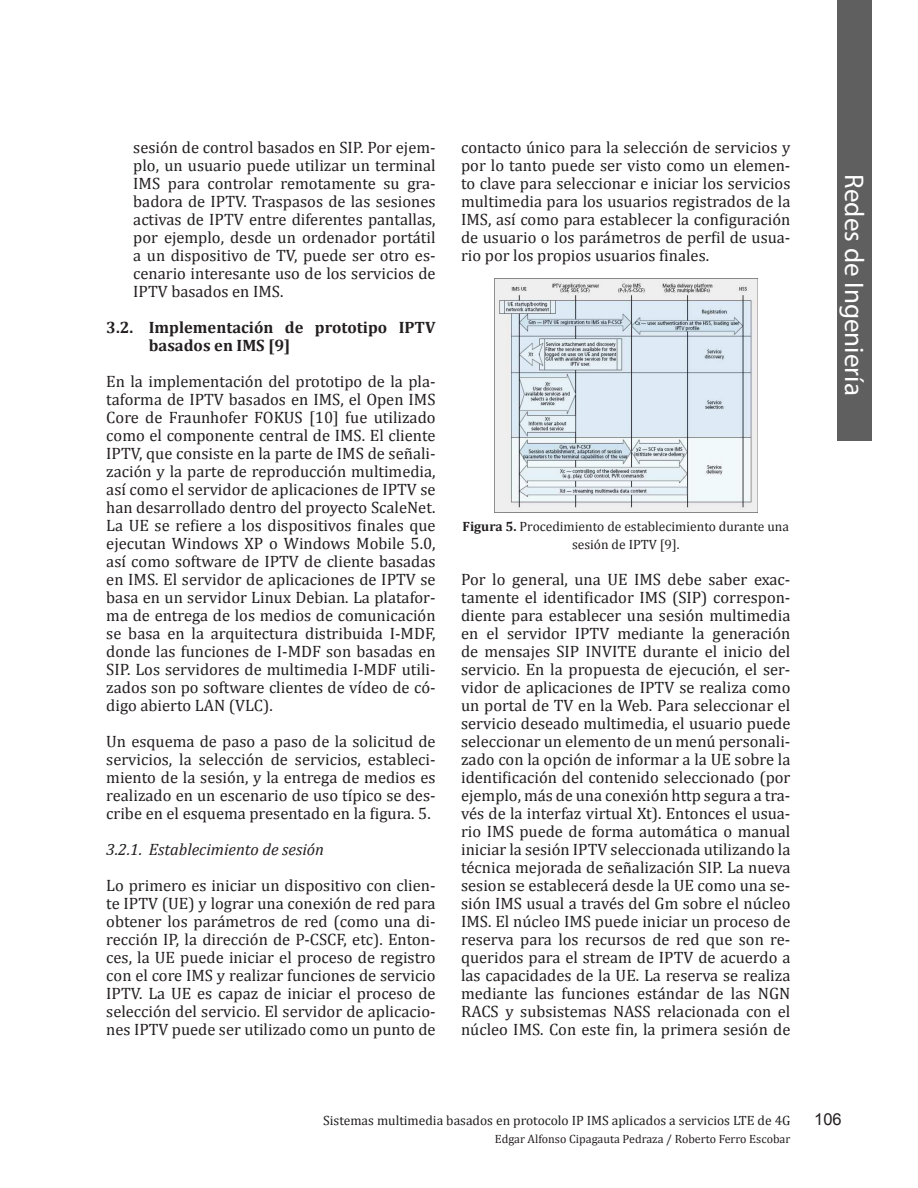
<style>
.page{position:relative;width:918px;height:1188px;background:#fff}
.page>*{position:absolute;margin:0;border:0;box-sizing:border-box;transform-origin:0 0}
.t1{font:27px "Myriad Pro";color:#fff}
.R_Ingeniería_Artícul{font:16.5px/18px "Cambria";color:#231f20;text-align:justify}
.R_Ingeniería_1_1_Num{font:700 16.5px/18px "Cambria";color:#231f20}
.R_Ingeniería_1_1_1_N{font:italic 16.5px "Cambria";color:#231f20}
.t2{font:16.5px "Arial";color:#231f20}
.R_Ingeniería_Nombre{font:13.5px/18px "Cambria";color:#231f20;text-align:center}
.t3{font:12px "Cambria";color:#231f20}
.s1{font-weight:700}
</style>
<div class="page">
<img style="left:494px;top:279px;width:263px;height:234px">
<div style="left:837px;top:0;width:34px;height:441px;background:#5f5f5f"></div>
<p class="R_Ingeniería_Artícul" style="left:133px;top:138px;width:304px">sesión de control basados en SIP. Por ejem&shy;plo, un usuario puede utilizar un terminal IMS para controlar remotamente su gra&shy;badora de IPTV. Traspasos de las sesiones activas de IPTV entre diferentes pantallas, por ejemplo, desde un ordenador portátil a un dispositivo de TV, puede ser otro es&shy;cenario interesante uso de los servicios de IPTV basados en IMS.</p>
<p class="R_Ingeniería_1_1_Num" style="left:149px;top:318px;width:288px;text-indent:-43px">3.2. Implementación de prototipo IPTV basados en IMS [9]</p>
<p class="R_Ingeniería_Artícul" style="left:106px;top:372px;width:331px">En la implementación del prototipo de la pla&shy;taforma de IPTV basados en IMS, el Open IMS Core de Fraunhofer FOKUS [10] fue utilizado como el componente central de IMS. El cliente IPTV, que consiste en la parte de IMS de señali&shy;zación y la parte de reproducción multimedia, así como el servidor de aplicaciones de IPTV se han desarrollado dentro del proyecto ScaleNet.<br>La UE se refiere a los dispositivos finales que ejecutan Windows XP o Windows Mobile 5.0, así como software de IPTV de cliente basadas en IMS. El servidor de aplicaciones de IPTV se basa en un servidor Linux Debian. La platafor&shy;ma de entrega de los medios de comunicación se basa en la arquitectura distribuida I-MDF, donde las funciones de I-MDF son basadas en SIP. Los servidores de multimedia I-MDF utili&shy;zados son po software clientes de vídeo de có&shy;digo abierto LAN (VLC).</p>
<p class="R_Ingeniería_Artícul" style="left:106px;top:732px;width:331px">Un esquema de paso a paso de la solicitud de servicios, la selección de servicios, estableci&shy;miento de la sesión, y la entrega de medios es realizado en un escenario de uso típico se des&shy;cribe en el esquema presentado en la figura. 5.</p>
<p class="R_Ingeniería_1_1_1_N" style="left:106px;top:838px;width:219px">3.2.1. Establecimiento de sesión</p>
<p class="R_Ingeniería_Artícul" style="left:106px;top:876px;width:331px">Lo primero es iniciar un dispositivo con clien&shy;te IPTV (UE) y lograr una conexión de red para obtener los parámetros de red (como una di&shy;rección IP, la dirección de P-CSCF, etc). Enton&shy;ces, la UE puede iniciar el proceso de registro con el core IMS y realizar funciones de servicio IPTV. La UE es capaz de iniciar el proceso de selección del servicio. El servidor de aplicacio&shy;nes IPTV puede ser utilizado como un punto de</p>
<p class="R_Ingeniería_Artícul" style="left:461px;top:138px;width:331px">contacto único para la selección de servicios y por lo tanto puede ser visto como un elemen&shy;to clave para seleccionar e iniciar los servicios multimedia para los usuarios registrados de la IMS, así como para establecer la configuración de usuario o los parámetros de perfil de usua&shy;rio por los propios usuarios finales.</p>
<p class="R_Ingeniería_Nombre" style="left:463px;top:517px;width:328px"><span class="s1">Figura 5.</span> Procedimiento de establecimiento durante una sesión de IPTV [9].</p>
<p class="R_Ingeniería_Artícul" style="left:461px;top:570px;width:331px">Por lo general, una UE IMS debe saber exac&shy;tamente el identificador IMS (SIP) correspon&shy;diente para establecer una sesión multimedia en el servidor IPTV mediante la generación de mensajes SIP INVITE durante el inicio del servicio. En la propuesta de ejecución, el ser&shy;vidor de aplicaciones de IPTV se realiza como un portal de TV en la Web. Para seleccionar el servicio deseado multimedia, el usuario puede seleccionar un elemento de un menú personali&shy;zado con la opción de informar a la UE sobre la identificación del contenido seleccionado (por ejemplo, más de una conexión http segura a tra&shy;vés de la interfaz virtual Xt). Entonces el usua&shy;rio IMS puede de forma automática o manual iniciar la sesión IPTV seleccionada utilizando la técnica mejorada de señalización SIP. La nueva sesion se establecerá desde la UE como una se&shy;sión IMS usual a través del Gm sobre el núcleo IMS. El núcleo IMS puede iniciar un proceso de reserva para los recursos de red que son re&shy;queridos para el stream de IPTV de acuerdo a las capacidades de la UE. La reserva se realiza mediante las funciones estándar de las NGN RACS y subsistemas NASS relacionada con el núcleo IMS. Con este fin, la primera sesión de</p>
<p class="t1" style="left:871px;top:174px;width:223px;rotate:90deg">Redes de Ingeniería</p>
<p class="R_Ingeniería_Nombre" style="left:323px;top:1111px;width:469px">Sistemas multimedia basados en protocolo IP IMS aplicados a servicios LTE de 4G</p>
<p class="t3" style="left:495px;top:1132px;width:297px">Edgar Alfonso Cipagauta Pedraza / Roberto Ferro Escobar</p>
<p class="t2" style="left:814px;top:1108px;width:29px">106</p>
</div>
